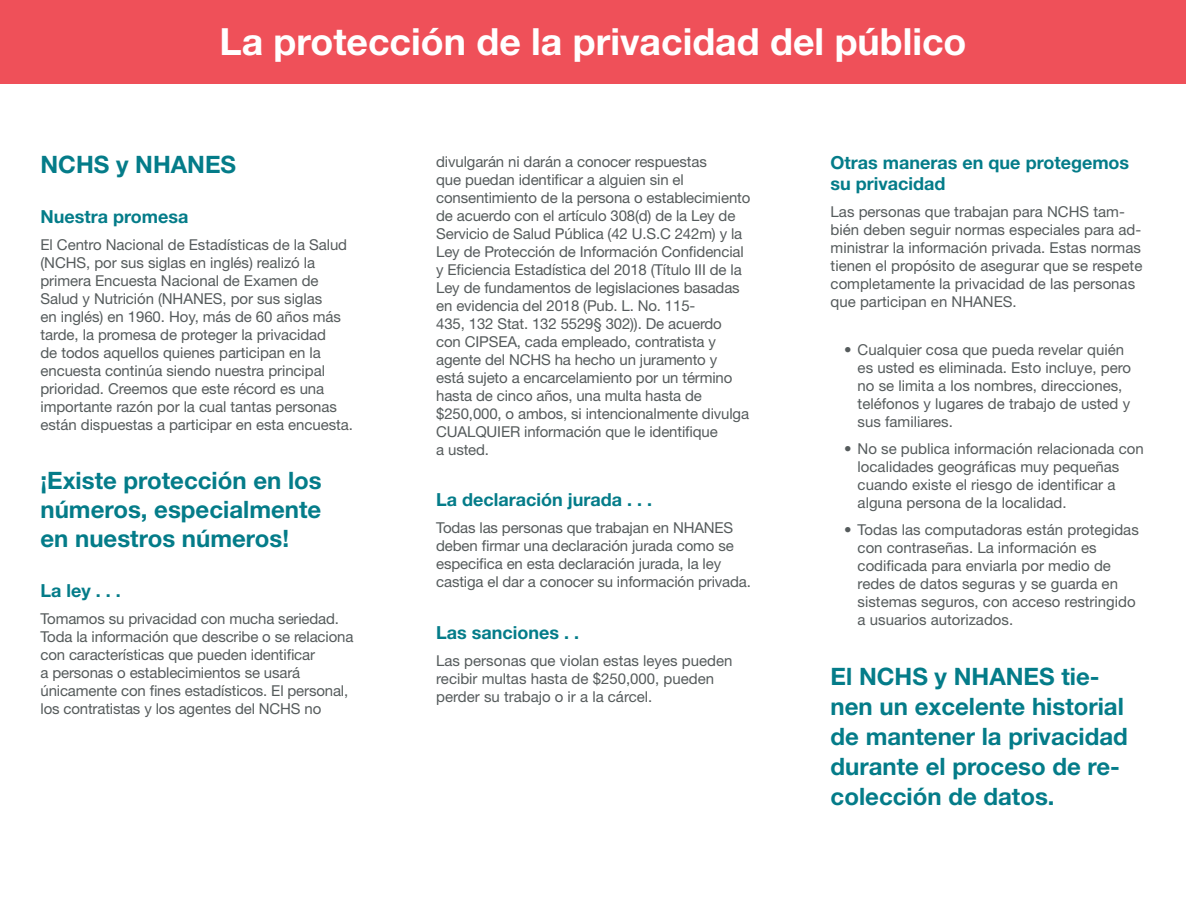
<style>
.page{position:relative;width:1186px;height:918px;background:#fff}
.page>*{position:absolute;margin:0;border:0;box-sizing:border-box;transform-origin:0 0}
.t1{font:700 37.5px "Helvetica Neue LT Std";color:#fff}
.t2{font:700 24px/30px "Helvetica Neue LT Std";color:#047c89;text-align:justify}
.t3{font:700 18px/21.6px "Helvetica Neue LT Std";color:#047c89}
.t4{font:15px/18px "Helvetica Neue LT Std";letter-spacing:-.005em;color:#555b5c}
</style>
<div class="page">
<div style="left:0;top:0;width:1186px;height:84px;background:#ef5059"></div>
<h2 class="t1" style="left:219px;top:19px;width:748px">La protección de la privacidad del público</h2>
<h3 class="t2" style="left:40px;top:149px;width:197px">NCHS y NHANES</h3>
<h4 class="t3" style="left:40px;top:206px;width:149px">Nuestra promesa</h4>
<p class="t4" style="left:40px;top:236px;width:314px">El Centro Nacional de Estadísticas de la Salud (NCHS, por sus siglas en inglés) realizó la primera Encuesta Nacional de Examen de Salud y Nutrición (NHANES, por sus siglas<br>en inglés) en 1960. Hoy, más de 60 años más tarde, la promesa de proteger la privacidad<br>de todos aquellos quienes participan en la encuesta continúa siendo nuestra principal prioridad. Creemos que este récord es una importante razón por la cual tantas personas están dispuestas a participar en esta encuesta.</p>
<h3 class="t2" style="left:40px;top:466px;width:283px;line-height:28.8px">¡Existe protección en los números, especialmente en nuestros números!</h3>
<h4 class="t3" style="left:40px;top:579px;width:82px">La ley . . .</h4>
<p class="t4" style="left:40px;top:609px;width:314px">Tomamos su privacidad con mucha seriedad.<br>Toda la información que describe o se relaciona con características que pueden identificar<br>a personas o establecimientos se usará únicamente con fines estadísticos. El personal, los contratistas y los agentes del NCHS no</p>
<p class="t4" style="left:436px;top:152px;width:316px">divulgarán ni darán a conocer respuestas<br>que puedan identificar a alguien sin el consentimiento de la persona o establecimiento de acuerdo con el artículo 308(d) de la Ley de Servicio de Salud Pública (42 U.S.C 242m) y la Ley de Protección de Información Confidencial y Eficiencia Estadística del 2018 (Título III de la Ley de fundamentos de legislaciones basadas en evidencia del 2018 (Pub. L. No. 115-<br>435, 132 Stat. 132 5529§ 302)). De acuerdo<br>con CIPSEA, cada empleado, contratista y agente del NCHS ha hecho un juramento y<br>está sujeto a encarcelamiento por un término hasta de cinco años, una multa hasta de $250,000, o ambos, si intencionalmente divulga CUALQUIER información que le identifique<br>a usted.</p>
<h4 class="t3" style="left:436px;top:489px;width:217px">La declaración jurada . . .</h4>
<p class="t4" style="left:436px;top:519px;width:316px">Todas las personas que trabajan en NHANES deben firmar una declaración jurada como se especifica en esta declaración jurada, la ley castiga el dar a conocer su información privada.</p>
<h4 class="t3" style="left:436px;top:621px;width:145px">Las sanciones . .</h4>
<p class="t4" style="left:436px;top:651px;width:298px">Las personas que violan estas leyes pueden recibir multas hasta de $250,000, pueden perder su trabajo o ir a la cárcel.</p>
<h4 class="t3" style="left:831px;top:151px;width:300px">Otras maneras en que protegemos su privacidad</h4>
<p class="t4" style="left:831px;top:203px;width:313px">Las personas que trabajan para NCHS tam&shy;bién deben seguir normas especiales para ad&shy;ministrar la información privada. Estas normas tienen el propósito de asegurar que se respete completamente la privacidad de las personas que participan en NHANES.</p>
<p class="t4" style="left:858px;top:341px;width:275px;text-indent:-14px">• Cualquier cosa que pueda revelar quién es usted es eliminada. Esto incluye, pero no se limita a los nombres, direcciones, teléfonos y lugares de trabajo de usted y sus familiares.</p>
<p class="t4" style="left:858px;top:440px;width:288px;text-indent:-14px">• No se publica información relacionada con localidades geográficas muy pequeñas cuando existe el riesgo de identificar a alguna persona de la localidad.</p>
<p class="t4" style="left:858px;top:521px;width:283px;text-indent:-14px">• Todas las computadoras están protegidas con contraseñas. La información es codificada para enviarla por medio de redes de datos seguras y se guarda en sistemas seguros, con acceso restringido a usuarios autorizados.</p>
<h3 class="t2" style="left:831px;top:661px;width:299px;text-align:left">El NCHS y NHANES tie&shy;nen un excelente historial de mantener la privacidad durante el proceso de re&shy;colección de datos.</h3>
</div>
